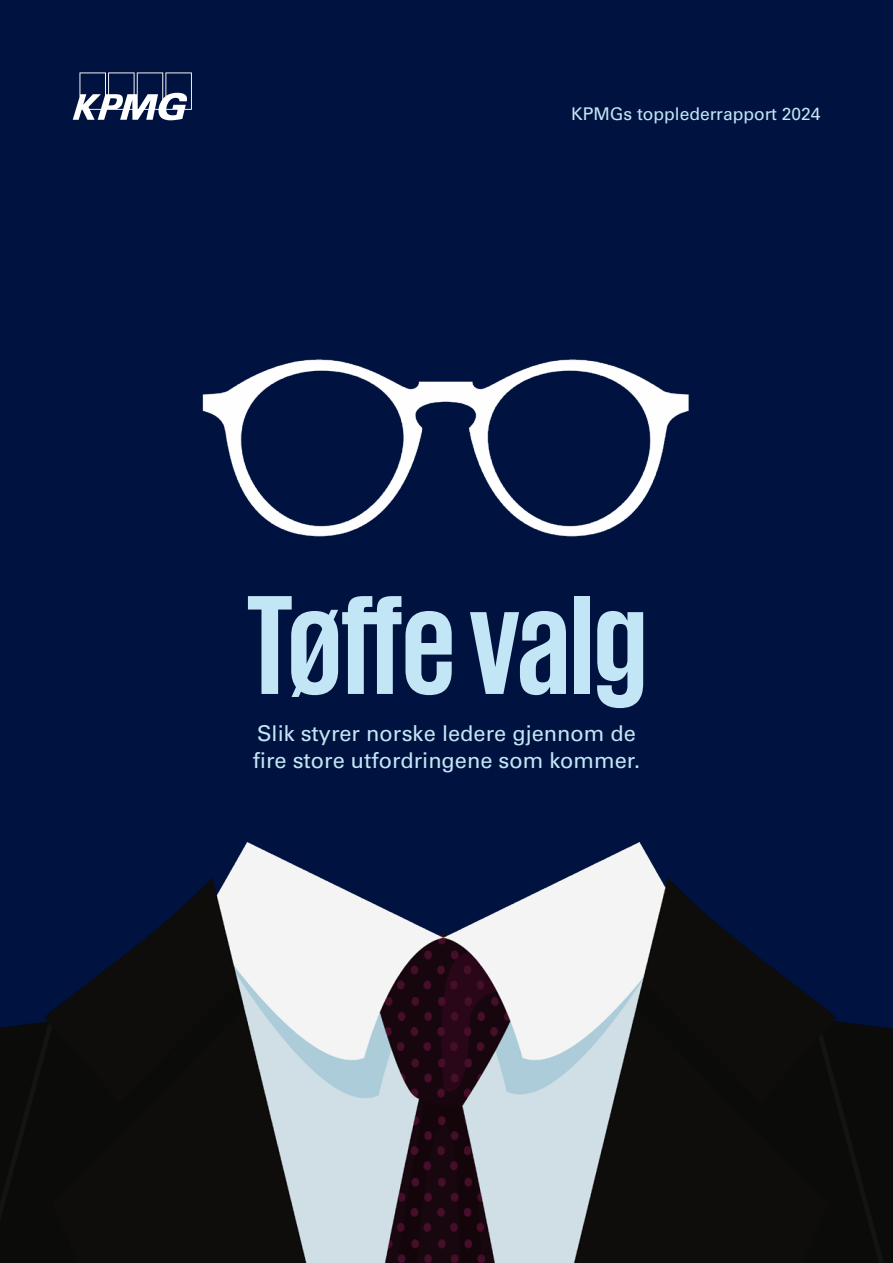
<style>
.page{position:relative;width:893px;height:1263px;background:#001340}
.page>*{position:absolute;margin:0;border:0;box-sizing:border-box;transform-origin:0 0}
.t1{font:700 144.3px "KPMG";letter-spacing:-.015em;color:#c3e6f6}
.t2{font:21.75px "Universfor KPMG";color:#c3e6f6}
.t3{font:17.55px "Universfor KPMG";color:#c3e6f6}
</style>
<div class="page">
<img style="left:0;top:119px;width:893px;height:1144px">
<svg style="left:73px;top:72px;width:119px;height:48px"></svg>
<img style="left:201px;top:337px;width:491px;height:216px">
<p class="t3" style="left:571px;top:103px;width:251px">KPMGs topplederrapport 2024</p>
<p class="t1" style="left:246px;top:573px;width:403px">Tøffe valg</p>
<p class="t2" style="left:257px;top:720px;width:380px">Slik styrer norske ledere gjennom de</p>
<p class="t2" style="left:253px;top:747px;width:389px">fire store utfordringene som kommer.</p>
</div>
